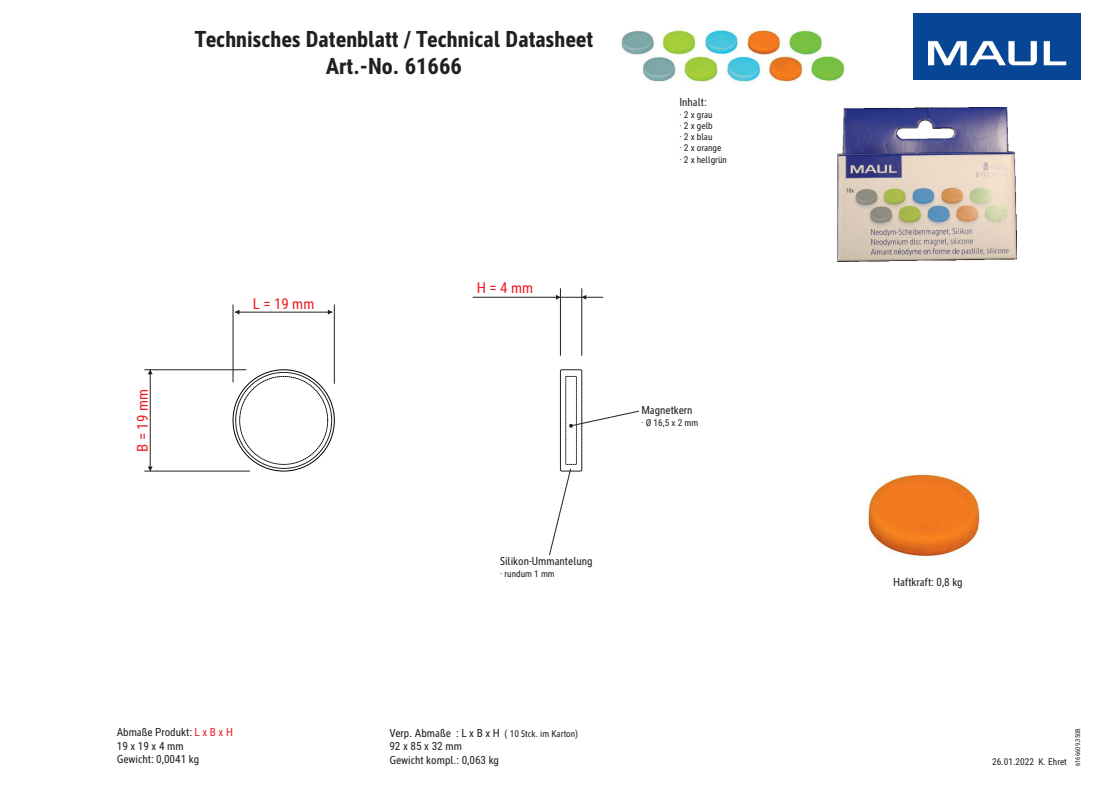
<style>
.page{position:relative;width:1120px;height:792px;background:#fff}
.page>*{position:absolute;margin:0;border:0;box-sizing:border-box;transform-origin:0 0}
.t1{font:700 condensed 22.6px/27.1px "MAUL";color:#221f1f;text-align:center}
.t2{font:condensed 15.1px "MAUL";color:#ed1c24}
.t3{font:condensed 11.3px/13.5px "MAUL";color:#221f1f}
.t4{font:condensed 9.4px/11.3px "MAUL";color:#221f1f}
.t5{font:condensed 6.6px "MAUL";color:#221f1f}
.s1{color:#ed1c24}
.s2{font-size:9.4px}
</style>
<div class="page">
<img style="left:913px;top:14px;width:167px;height:66px">
<svg style="left:549px;top:469px;width:22px;height:86px"></svg>
<hr style="left:233px;top:305px;width:1px;height:77px;background:#221f1f">
<hr style="left:334px;top:305px;width:1px;height:79px;background:#221f1f">
<hr style="left:235px;top:312px;width:97px;height:1px;background:#221f1f">
<hr style="left:144px;top:370px;width:102px;height:1px;background:#221f1f">
<hr style="left:144px;top:471px;width:106px;height:1px;background:#221f1f">
<hr style="left:150px;top:370px;width:1px;height:101px;background:#221f1f">
<svg style="left:148px;top:467px;width:5px;height:4px"></svg>
<svg style="left:148px;top:370px;width:5px;height:4px"></svg>
<hr style="left:560px;top:288px;width:1px;height:68px;background:#221f1f">
<hr style="left:582px;top:288px;width:1px;height:68px;background:#221f1f">
<hr style="left:473px;top:297px;width:87px;height:1px;background:#221f1f">
<svg style="left:556px;top:295px;width:47px;height:5px"></svg>
<svg style="left:569px;top:411px;width:70px;height:17px"></svg>
<img style="left:621px;top:25px;width:225px;height:60px">
<img style="left:867px;top:474px;width:113px;height:85px">
<div style="left:560px;top:369px;width:22px;height:102px;border:1px solid #221f1f"></div>
<div style="left:566px;top:376px;width:11px;height:89px;border:1px dashed #221f1f"></div>
<img style="left:837px;top:108px;width:179px;height:153px">
<h1 class="t1" style="left:194px;top:24px;width:400px">Technisches Datenblatt / Technical Datasheet<br>Art.-No. 61666</h1>
<h2 class="t2" style="left:132px;top:452px;width:64px;rotate:-90deg">B = 19 mm</h2>
<h2 class="t2" style="left:253px;top:293px;width:63px">L = 19 mm</h2>
<h2 class="t2" style="left:477px;top:277px;width:58px">H = 4 mm</h2>
<p class="t3" style="left:500px;top:554px;width:94px">Silikon-Ummantelung</p>
<p class="t4" style="left:500px;top:568px;width:56px">· rundum 1 mm</p>
<p class="t3" style="left:679px;top:95px;width:29px">Inhalt:</p>
<p class="t4" style="left:679px;top:108px;width:49px">· 2 x grau<br>· 2 x gelb<br>· 2 x blau<br>· 2 x orange<br>· 2 x hellgrün</p>
<p class="t3" style="left:641px;top:403px;width:53px">Magnetkern</p>
<p class="t4" style="left:641px;top:417px;width:58px">· Ø 16,5 x 2 mm</p>
<p class="t3" style="left:117px;top:725px;width:118px">Abmaße Produkt: <span class="s1">L x B x H<br></span>19 x 19 x 4 mm<br>Gewicht: 0,0041 kg</p>
<p class="t3" style="left:389px;top:726px;width:190px">Verp. Abmaße : L x B x H <span class="s2">( 10 Stck. im Karton)<br></span>92 x 85 x 32 mm<br>Gewicht kompl.: 0,063 kg</p>
<p class="t3" style="left:893px;top:575px;width:71px">Haftkraft: 0,8 kg</p>
<p class="t4" style="left:992px;top:756px;width:76px">26.01.2022 K. Ehret</p>
<p class="t5" style="left:1073px;top:766px;width:39px;rotate:-90deg">6166609.350B</p>
</div>
